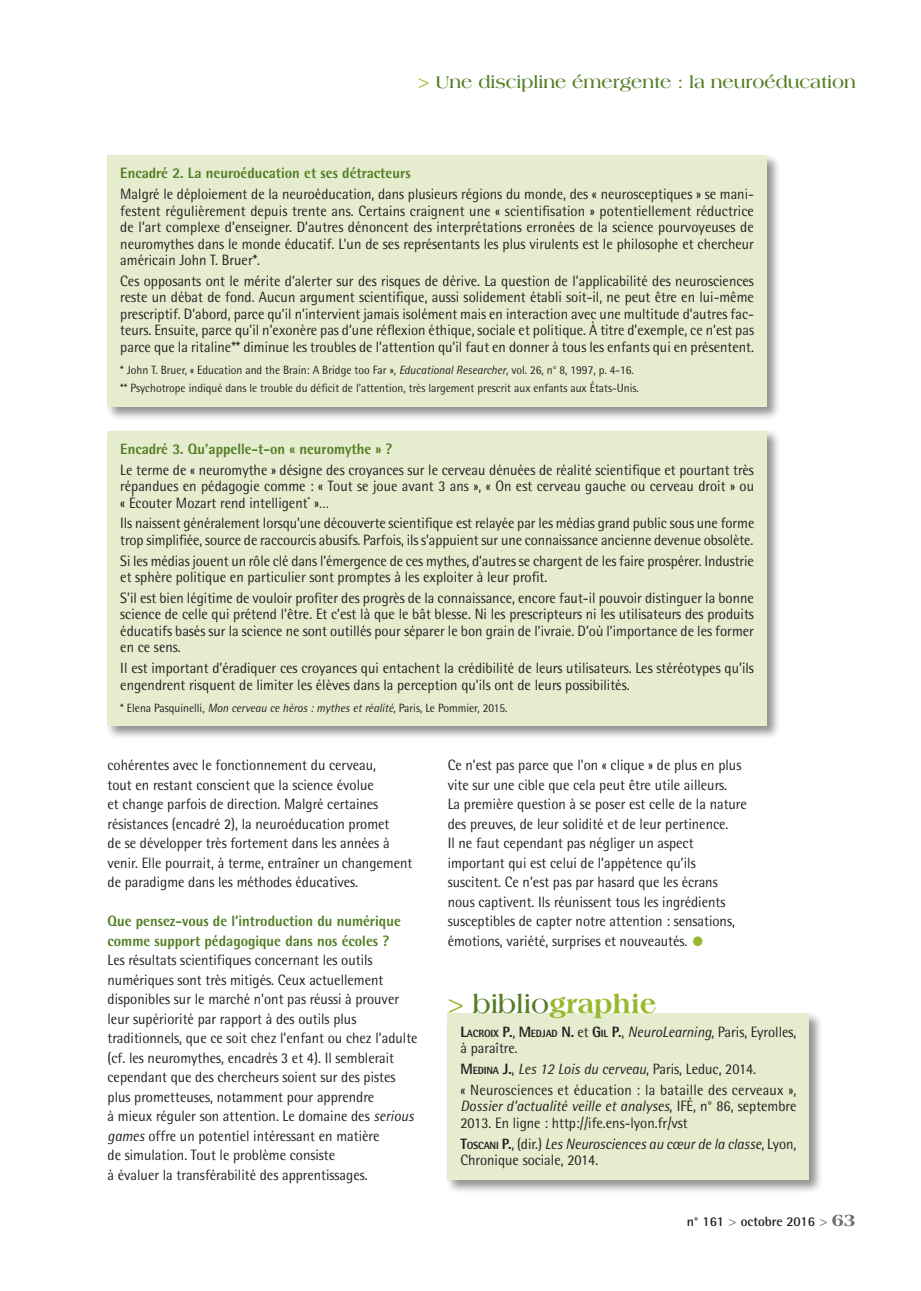
<style>
.page{position:relative;width:921px;height:1291px;background:#fff}
.page>*{position:absolute;margin:0;border:0;box-sizing:border-box;transform-origin:0 0}
.t1{font:800 27px "Americana Std";color:#9ab82d}
.t2{font:700 18px "Americana Std";color:#527d23}
.t3{font:15px/19.5px "Rotis Semi Sans Std";color:#231f20;scale:.95 1}
.t4{font:800 15px/19.5px "Rotis Semi Sans Std";color:#527d23;scale:.95 1}
.t5{font:700 13.5px "Rotis Semi Sans Std";color:#231f20}
.t6{font:12px/17.7px "Rotis Semi Sans Std";color:#231f20;scale:.95 1}
.s1{font-size:18.75px;color:#9ab82d}
.s2{font-style:italic}
.s3{font-size:27px;color:#9ab82d}
.s4{font-weight:700}
.s5{font-weight:700;color:#527d23}
.s6{font-weight:800}
.s7{font-weight:800;font-size:10.5px}
.s8{font-family:"Americana Std";color:#6c6d70}
.s9{font-family:"Americana Std";font-weight:800;font-size:18px;color:#6c6d70}
</style>
<div class="page">
<div style="left:105px;top:153px;width:676px;height:268px;background:#231f20;opacity:.5"></div>
<div style="left:108px;top:155px;width:659px;height:252px;background:#e6edcf"></div>
<div style="left:105px;top:428px;width:676px;height:312px;background:#231f20;opacity:.5"></div>
<div style="left:108px;top:431px;width:659px;height:295px;background:#e6edcf"></div>
<div style="left:445px;top:1011px;width:378px;height:183px;background:#231f20;opacity:.5"></div>
<div style="left:448px;top:1014px;width:361px;height:166px;background:#e6edcf"></div>
<p class="t2" style="left:418px;top:72px;width:439px"><span class="s1">&gt;</span> Une discipline émergente : la neuroéducation</p>
<p class="t4" style="left:120px;top:163px;width:307px">Encadré 2. La neuroéducation et ses détracteurs</p>
<p class="t3" style="left:120px;top:186px;width:669px;line-height:16.5px;text-align:justify">Malgré le déploiement de la neuroéducation, dans plusieurs régions du monde, des « neurosceptiques » se mani&shy;festent régulièrement depuis trente ans. Certains craignent une « scientifisation » potentiellement réductrice de l’art complexe d’enseigner. D’autres dénoncent des interprétations erronées de la science pourvoyeuses de neuromythes dans le monde éducatif. L’un de ses représentants les plus virulents est le philosophe et chercheur américain John T. Bruer*.</p>
<p class="t3" style="left:120px;top:272px;width:669px;line-height:16.5px;text-align:justify">Ces opposants ont le mérite d’alerter sur des risques de dérive. La question de l’applicabilité des neurosciences reste un débat de fond. Aucun argument scientifique, aussi solidement établi soit-il, ne peut être en lui-même prescriptif. D’abord, parce qu’il n’intervient jamais isolément mais en interaction avec une multitude d’autres fac&shy;teurs. Ensuite, parce qu’il n’exonère pas d’une réflexion éthique, sociale et politique. À titre d’exemple, ce n’est pas parce que la ritaline** diminue les troubles de l’attention qu’il faut en donner à tous les enfants qui en présentent.</p>
<p class="t6" style="left:120px;top:361px;width:547px">* John T. Bruer, « Education and the Brain: A Bridge too Far », <span class="s2">Educational Researcher</span>, vol. 26, n° 8, 1997, p. 4-16. ** Psychotrope indiqué dans le trouble du déficit de l’attention, très largement prescrit aux enfants aux États-Unis.</p>
<p class="t4" style="left:120px;top:439px;width:288px">Encadré 3. Qu’appelle-t-on « neuromythe » ?</p>
<p class="t3" style="left:120px;top:461px;width:669px;line-height:16.5px;text-align:justify">Le terme de « neuromythe » désigne des croyances sur le cerveau dénuées de réalité scientifique et pourtant très répandues en pédagogie comme : « Tout se joue avant 3 ans », « On est cerveau gauche ou cerveau droit » ou « Écouter Mozart rend intelligent<sup>*</sup> »…</p>
<p class="t3" style="left:120px;top:515px;width:669px;line-height:16.5px">Ils naissent généralement lorsqu’une découverte scientifique est relayée par les médias grand public sous une forme trop simplifiée, source de raccourcis abusifs. Parfois, ils s’appuient sur une connaissance ancienne devenue obsolète.</p>
<p class="t3" style="left:120px;top:552px;width:668px;line-height:16.5px">Si les médias jouent un rôle clé dans l’émergence de ces mythes, d’autres se chargent de les faire prospérer. Industrie et sphère politique en particulier sont promptes à les exploiter à leur profit.</p>
<p class="t3" style="left:120px;top:589px;width:668px;line-height:16.5px;text-align:justify">S’il est bien légitime de vouloir profiter des progrès de la connaissance, encore faut-il pouvoir distinguer la bonne science de celle qui prétend l’être. Et c’est là que le bât blesse. Ni les prescripteurs ni les utilisateurs des produits éducatifs basés sur la science ne sont outillés pour séparer le bon grain de l’ivraie. D’où l’importance de les former en ce sens.</p>
<p class="t3" style="left:120px;top:660px;width:668px;line-height:16.5px">Il est important d’éradiquer ces croyances qui entachent la crédibilité de leurs utilisateurs. Les stéréotypes qu’ils engendrent risquent de limiter les élèves dans la perception qu’ils ont de leurs possibilités.</p>
<p class="t6" style="left:120px;top:699px;width:409px">* Elena Pasquinelli, <span class="s2">Mon cerveau ce héros : mythes et réalité</span>, Paris, Le Pommier, 2015.</p>
<p class="t3" style="left:108px;top:755px;width:322px">cohérentes avec le fonctionnement du cerveau,<br>tout en restant conscient que la science évolue<br>et change parfois de direction. Malgré certaines résistances (encadré 2), la neuroéducation promet<br>de se développer très fortement dans les années à venir. Elle pourrait, à terme, entraîner un changement de paradigme dans les méthodes éducatives.</p>
<p class="t4" style="left:108px;top:911px;width:310px">Que pensez-vous de l’introduction du numérique comme support pédagogique dans nos écoles ?</p>
<p class="t3" style="left:108px;top:950px;width:328px">Les résultats scientifiques concernant les outils numériques sont très mitigés. Ceux actuellement disponibles sur le marché n’ont pas réussi à prouver leur supériorité par rapport à des outils plus traditionnels, que ce soit chez l’enfant ou chez l’adulte (cf. les neuromythes, encadrés 3 et 4). Il semblerait cependant que des chercheurs soient sur des pistes plus prometteuses, notamment pour apprendre<br>à mieux réguler son attention. Le domaine des <span class="s2">serious games</span> offre un potentiel intéressant en matière<br>de simulation. Tout le problème consiste<br>à évaluer la transférabilité des apprentissages.</p>
<p class="t3" style="left:448px;top:755px;width:316px">Ce n’est pas parce que l’on « clique » de plus en plus vite sur une cible que cela peut être utile ailleurs.<br>La première question à se poser est celle de la nature des preuves, de leur solidité et de leur pertinence.<br>Il ne faut cependant pas négliger un aspect important qui est celui de l’appétence qu’ils suscitent. Ce n’est pas par hasard que les écrans nous captivent. Ils réunissent tous les ingrédients susceptibles de capter notre attention : sensations, émotions, variété, surprises et nouveautés. <span class="s3">•</span></p>
<h1 class="t1" style="left:448px;top:988px;width:211px"><span class="s4">&gt;</span> <span class="s5">biblio</span>graphie</h1>
<p class="t3" style="left:460px;top:1023px;width:355px;line-height:16.5px"><span class="s6">L</span><span class="s7">ACROIX</span> <span class="s6">P.</span>, <span class="s6">M</span> <span class="s7">EDJAD</span> <span class="s6">N.</span> et <span class="s6">G</span><span class="s7">IL</span> <span class="s6">P.</span>, <span class="s2">NeuroLearning</span>, Paris, Eyrolles, à paraître.</p>
<p class="t3" style="left:460px;top:1058px;width:355px;line-height:20.7px"><span class="s6">M</span> <span class="s7">EDINA</span> <span class="s6">J.</span>, <span class="s2">Les 12 Lois du cerveau</span>, Paris, Leduc, 2014.<br>« Neurosciences et éducation : la bataille des cerveaux »,</p>
<p class="t3" style="left:460px;top:1098px;width:355px;line-height:16.5px"><span class="s2">Dossier d’actualité veille et analyses</span>, IFÉ, n° 86, septembre<br>2013. En ligne : http://ife.ens-lyon.fr/vst</p>
<p class="t3" style="left:460px;top:1135px;width:355px;line-height:16.5px"><span class="s6">T</span><span class="s7">OSCANI</span> <span class="s6">P.</span>, (dir.) <span class="s2">Les Neurosciences au cœur de la classe</span>, Lyon,<br>Chronique sociale, 2014.</p>
<p class="t5" style="left:687px;top:1213px;width:171px">n° 161 <span class="s8">&gt;</span> octobre 2016 <span class="s8">&gt;</span> <span class="s9">63</span></p>
</div>
